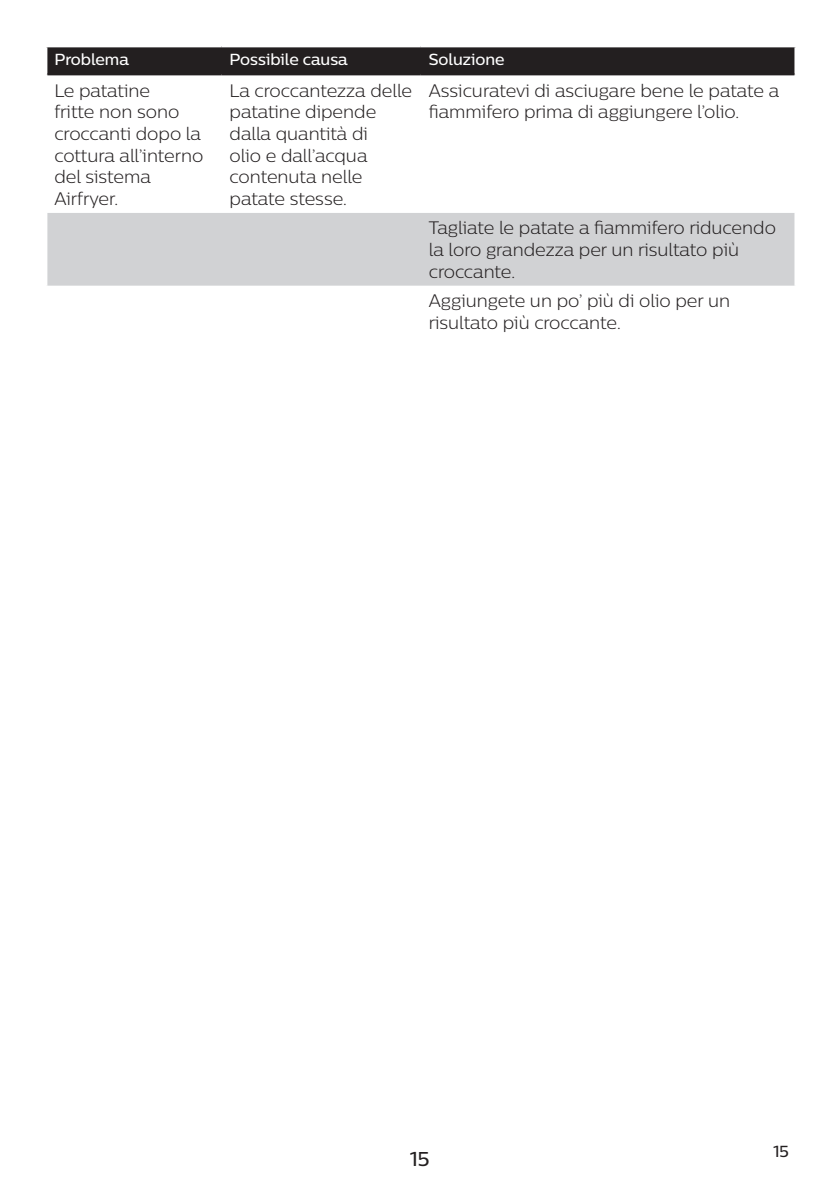
<style>
.page{position:relative;width:840px;height:1191px;background:#fff}
.page>*{position:absolute;margin:0;border:0;box-sizing:border-box;transform-origin:0 0}
.t1{font:500 20px "Centrale Sans";color:#231f20}
.chapter-table-roweve{font:300 18px/21.6px "Centrale Sans";color:#231f20}
.chapter-table-rowodd{font:300 18px/21.6px "Centrale Sans";color:#231f20}
.chapter-table-rowhea{font:500 16px "Centrale Sans";color:#fff}
.t2{font:500 16px "Centrale Sans";color:#231f20}
</style>
<div class="page">
<div style="left:47px;top:47px;width:747px;height:26px;background:#231f20"></div>
<div style="left:47px;top:213px;width:747px;height:73px;background:#d1d2d4"></div>
<hr style="left:47px;top:73px;width:174px;height:2px;background:#231f20">
<hr style="left:221px;top:73px;width:199px;height:2px;background:#231f20">
<hr style="left:420px;top:73px;width:374px;height:2px;background:#231f20">
<p class="chapter-table-rowhea" style="left:54px;top:50px;width:76px">Problema</p>
<p class="chapter-table-rowhea" style="left:229px;top:50px;width:120px">Possibile causa</p>
<p class="chapter-table-rowhea" style="left:428px;top:50px;width:77px">Soluzione</p>
<p class="chapter-table-roweve" style="left:54px;top:79px;width:150px">Le patatine<br>fritte non sono croccanti dopo la cottura all’interno del sistema<br>Airfryer.</p>
<p class="chapter-table-roweve" style="left:229px;top:79px;width:184px">La croccantezza delle patatine dipende dalla quantità di<br>olio e dall’acqua contenuta nelle patate stesse.</p>
<p class="chapter-table-roweve" style="left:428px;top:79px;width:352px">Assicuratevi di asciugare bene le patate a fiammifero prima di aggiungere l’olio.</p>
<p class="chapter-table-rowodd" style="left:428px;top:217px;width:348px">Tagliate le patate a fiammifero riducendo la loro grandezza per un risultato più croccante.</p>
<p class="chapter-table-roweve" style="left:428px;top:290px;width:302px">Aggiungete un po’ più di olio per un risultato più croccante.</p>
<p class="t1" style="left:410px;top:1146px;width:21px">15</p>
<p class="t2" style="left:773px;top:1141px;width:17px">15</p>
</div>
